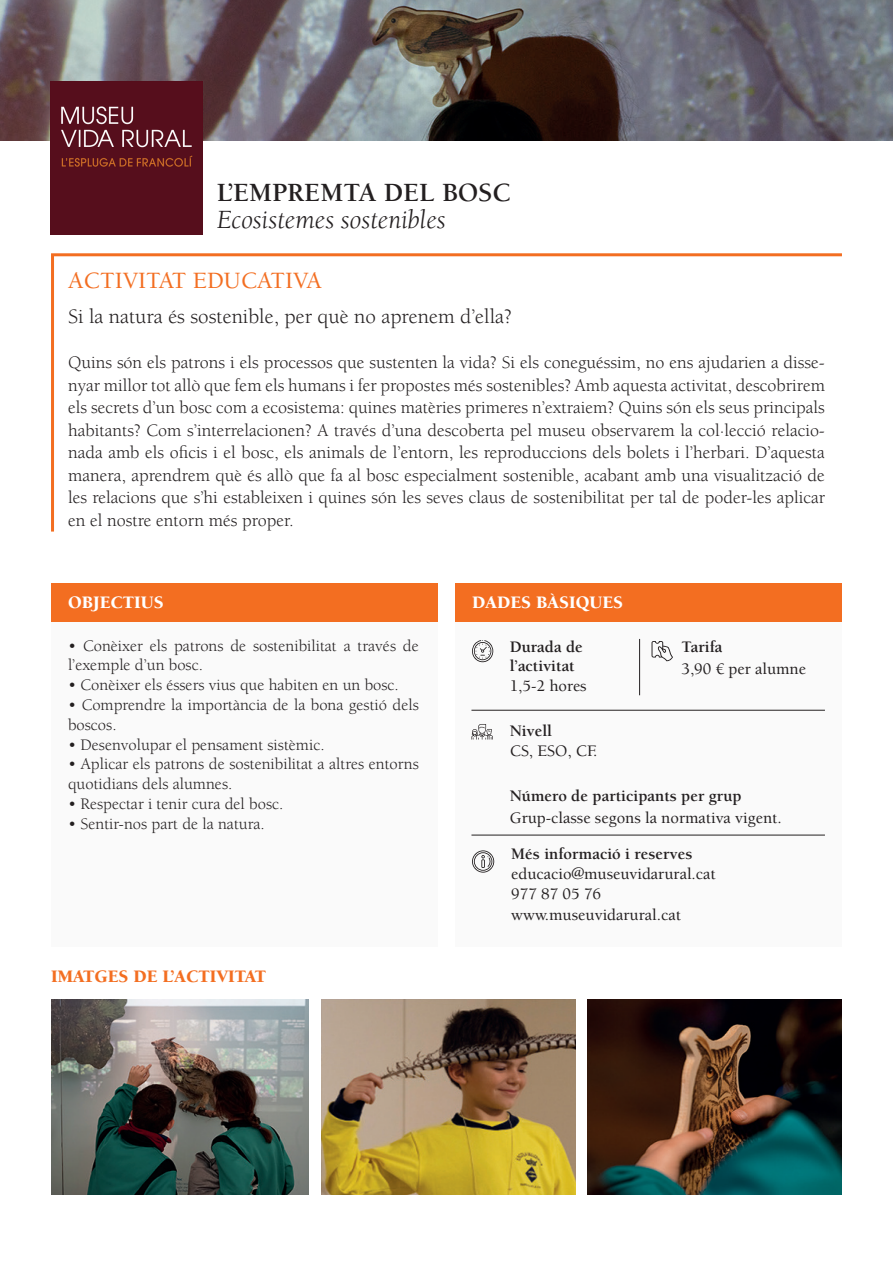
<style>
.page{position:relative;width:893px;height:1263px;background:#fff}
.page>*{position:absolute;margin:0;border:0;box-sizing:border-box;transform-origin:0 0}
.t1{font:italic 27px "Berkeley Std";color:#231f20}
.t2{font:700 27px "Berkeley Std";color:#231f20}
.t3{font:500 24px "Berkeley Std";color:#f36e21}
.PARÀGRAF_TEXT_BASE{font:21px "Berkeley Std";color:#231f20}
.PARÀGRAF_TEXT_BASE-2{font:18px/22.5px "Berkeley Std";color:#231f20;text-align:justify}
.t4{font:900 18px "Berkeley Std";color:#fff}
.t5{font:900 18px "Berkeley";color:#f36e21}
.t6{font:16.5px/19.8px "Berkeley Std";color:#231f20}
.t7{font:500 16.5px/19.8px "Berkeley Std";color:#231f20}
.t8{font:700 16.5px/19.8px "Berkeley Std";color:#231f20}
.s1{font-weight:700}
</style>
<div class="page">
<img style="left:0;top:0;width:893px;height:141px">
<img style="left:51px;top:81px;width:151px;height:154px">
<svg style="left:51px;top:253px;width:791px;height:279px"></svg>
<img style="left:588px;top:1000px;width:254px;height:194px">
<div style="left:51px;top:584px;width:387px;height:38px;background:#f36e21"></div>
<div style="left:51px;top:622px;width:387px;height:325px;background:#fafafa"></div>
<div style="left:455px;top:584px;width:387px;height:38px;background:#f36e21"></div>
<img style="left:51px;top:1000px;width:257px;height:194px">
<img style="left:321px;top:1000px;width:255px;height:194px">
<div style="left:455px;top:622px;width:387px;height:325px;background:#fafafa"></div>
<svg style="left:472px;top:640px;width:21px;height:22px"></svg>
<svg style="left:471px;top:724px;width:22px;height:16px"></svg>
<svg style="left:472px;top:850px;width:22px;height:23px"></svg>
<svg style="left:651px;top:641px;width:22px;height:20px"></svg>
<hr style="left:471px;top:710px;width:354px;height:1px;background:#231f20">
<hr style="left:471px;top:835px;width:354px;height:1px;background:#231f20">
<hr style="left:639px;top:639px;width:1px;height:56px;background:#231f20">
<h1 class="t2" style="left:217px;top:178px;width:296px">L’EMPREMTA DEL BOSC</h1>
<h1 class="t1" style="left:217px;top:205px;width:230px">Ecosistemes sostenibles</h1>
<p class="t3" style="left:68px;top:268px;width:255px">ACTIVITAT EDUCATIVA</p>
<p class="PARÀGRAF_TEXT_BASE" style="left:68px;top:305px;width:445px">Si la natura és sostenible, per què no aprenem d’ella?</p>
<p class="PARÀGRAF_TEXT_BASE-2" style="left:68px;top:351px;width:758px">Quins són els patrons i els processos que sustenten la vida? Si els coneguéssim, no ens ajudarien a disse&shy;nyar millor tot allò que fem els humans i fer propostes més sostenibles? Amb aquesta activitat, descobrirem els secrets d’un bosc com a ecosistema: quines matèries primeres n’extraiem? Quins són els seus principals habitants? Com s’interrelacionen? A través d’una descoberta pel museu observarem la col·lecció relacio&shy;nada amb els oficis i el bosc, els animals de l’entorn, les reproduccions dels bolets i l’herbari. D’aquesta manera, aprendrem què és allò que fa al bosc especialment sostenible, acabant amb una visualització de les relacions que s’hi estableixen i quines són les seves claus de sostenibilitat per tal de poder-les aplicar en el nostre entorn més proper.</p>
<p class="t4" style="left:68px;top:592px;width:97px">OBJECTIUS</p>
<p class="t6" style="left:68px;top:636px;width:352px">• Conèixer els patrons de sostenibilitat a través de l’exemple d’un bosc.</p>
<p class="t6" style="left:68px;top:675px;width:332px">• Conèixer els éssers vius que habiten en un bosc.</p>
<p class="t6" style="left:68px;top:695px;width:352px">• Comprendre la importància de la bona gestió dels boscos.</p>
<p class="t6" style="left:68px;top:735px;width:258px">• Desenvolupar el pensament sistèmic.</p>
<p class="t6" style="left:68px;top:754px;width:352px">• Aplicar els patrons de sostenibilitat a altres entorns quotidians dels alumnes.</p>
<p class="t6" style="left:68px;top:794px;width:217px">• Respectar i tenir cura del bosc.</p>
<p class="t6" style="left:68px;top:814px;width:198px">• Sentir-nos part de la natura.</p>
<p class="t5" style="left:51px;top:967px;width:217px">IMATGES DE L’ACTIVITAT</p>
<p class="t4" style="left:472px;top:592px;width:153px">DADES BÀSIQUES</p>
<p class="t8" style="left:510px;top:637px;width:75px">Durada de l’activitat</p>
<p class="t7" style="left:510px;top:676px;width:78px">1,5-2 hores</p>
<p class="t8" style="left:681px;top:637px;width:43px">Tarifa</p>
<p class="t7" style="left:681px;top:659px;width:126px">3,90 € per alumne</p>
<p class="t7" style="left:510px;top:721px;width:89px"><span class="s1">Nivell<br></span>CS, ESO, CF.</p>
<p class="t8" style="left:510px;top:786px;width:233px">Número de participants per grup</p>
<p class="t7" style="left:510px;top:808px;width:273px">Grup-classe segons la normativa vigent.</p>
<p class="t8" style="left:511px;top:844px;width:183px">Més informació i reserves</p>
<p class="t7" style="left:511px;top:864px;width:206px">educacio@museuvidarural.cat</p>
<p class="t7" style="left:511px;top:884px;width:91px">977 87 05 76</p>
<p class="t7" style="left:511px;top:906px;width:171px">www.museuvidarural.cat</p>
</div>
